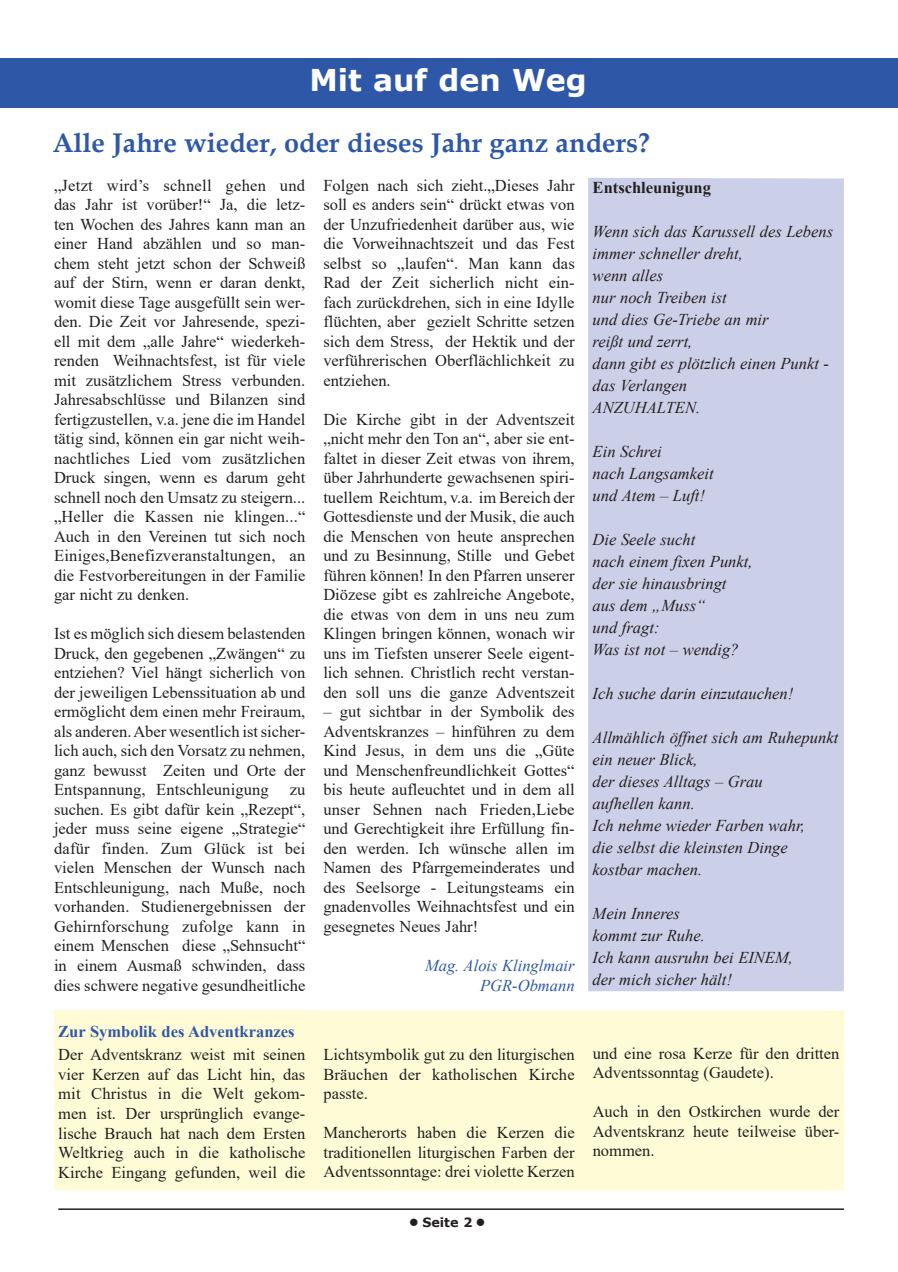
<style>
.page{position:relative;width:898px;height:1272px;background:#fff}
.page>*{position:absolute;margin:0;border:0;box-sizing:border-box;transform-origin:0 0}
.stillos{font:700 30px "Verdana";color:#fff}
.Normaler_Text{font:700 27px "Book Antiqua";color:#2e58a7}
.Normaler_Text-2{font:16.5px/19.5px "Times New Roman";color:#231f20;text-align:justify}
.Normaler_Text-3{font:italic 16.5px "Times New Roman";color:#231f20}
.Normaler_Text-4{font:italic 16.5px/19.5px "Times New Roman";color:#2e58a7;text-align:right}
.Normaler_Text-5{font:700 16.5px "Times New Roman";color:#2e58a7}
.Normaler_Text-6{font:700 16.5px "Times New Roman";color:#231f20}
.stillos-2{font:700 12.75px "Verdana";color:#231f20}
</style>
<div class="page">
<div style="left:54px;top:1010px;width:789px;height:180px;background:#fffbd6"></div>
<div style="left:588px;top:178px;width:255px;height:813px;background:#cbcfe8"></div>
<hr style="left:58px;top:1208px;width:785px;height:1px;background:#231f20">
<div style="left:0;top:58px;width:897px;height:49px;background:#2e58a7"></div>
<p class="stillos" style="left:309px;top:59px;width:279px">Mit auf den Weg</p>
<p class="Normaler_Text" style="left:52px;top:124px;width:599px">Alle Jahre wieder, oder dieses Jahr ganz anders?</p>
<p class="Normaler_Text-2" style="left:54px;top:175px;width:253px">„Jetzt wird’s schnell gehen und das Jahr ist vorüber!“ Ja, die letz&shy;ten Wochen des Jahres kann man an einer Hand abzählen und so man&shy;chem steht jetzt schon der Schweiß auf der Stirn, wenn er daran denkt, womit diese Tage ausgefüllt sein wer&shy;den. Die Zeit vor Jahresende, spezi&shy;ell mit dem „alle Jahre“ wiederkeh&shy;renden Weihnachtsfest, ist für viele mit zusätzlichem Stress verbunden.<br>Jahresabschlüsse und Bilanzen sind fertigzustellen, v.a. jene die im Handel tätig sind, können ein gar nicht weih&shy;nachtliches Lied vom zusätzlichen Druck singen, wenn es darum geht schnell noch den Umsatz zu steigern... „Heller die Kassen nie klingen...“ Auch in den Vereinen tut sich noch Einiges,Benefizveranstaltungen, an die Festvorbereitungen in der Familie gar nicht zu denken.</p>
<p class="Normaler_Text-2" style="left:54px;top:623px;width:253px">Ist es möglich sich diesem belastenden Druck, den gegebenen „Zwängen“ zu entziehen? Viel hängt sicherlich von der jeweiligen Lebenssituation ab und ermöglicht dem einen mehr Freiraum, als anderen. Aber wesentlich ist sicher&shy;lich auch, sich den Vorsatz zu nehmen, ganz bewusst Zeiten und Orte der Entspannung, Entschleunigung</p>
<p class="Normaler_Text-2" style="left:323px;top:175px;width:253px">Folgen nach sich zieht.„Dieses Jahr soll es anders sein“ drückt etwas von der Unzufriedenheit darüber aus, wie die Vorweihnachtszeit und das Fest selbst so „laufen“. Man kann das Rad der Zeit sicherlich nicht ein&shy;fach zurückdrehen, sich in eine Idylle flüchten, aber gezielt Schritte setzen sich dem Stress, der Hektik und der verführerischen Oberflächlichkeit zu entziehen.</p>
<p class="Normaler_Text-2" style="left:323px;top:409px;width:253px">Die Kirche gibt in der Adventszeit „nicht mehr den Ton an“, aber sie ent&shy;faltet in dieser Zeit etwas von ihrem, über Jahrhunderte gewachsenen spiri&shy;tuellem Reichtum, v.a. im Bereich der Gottesdienste und der Musik, die auch die Menschen von heute ansprechen und zu Besinnung, Stille und Gebet führen können! In den Pfarren unserer Diözese gibt es zahlreiche Angebote, die etwas von dem in uns neu zum Klingen bringen können, wonach wir uns im Tiefsten unserer Seele eigent&shy;lich sehnen. Christlich recht verstan&shy;den soll uns die ganze Adventszeit</p>
<p class="Normaler_Text-2" style="left:323px;top:701px;width:253px">– gut sichtbar in der Symbolik des Adventskranzes – hinführen zu dem Kind Jesus, in dem uns die „Güte und Menschenfreundlichkeit Gottes“ bis heute aufleuchtet und in dem all unser Sehnen nach Frieden,Liebe und Gerechtigkeit ihre Erfüllung fin&shy;den werden. Ich wünsche allen im Namen des Pfarrgemeinderates und des Seelsorge - Leitungsteams ein gnadenvolles Weihnachtsfest und ein gesegnetes Neues Jahr!</p>
<p class="Normaler_Text-4" style="left:425px;top:955px;width:151px">Mag. Alois Klinglmair<br>PGR-Obmann</p>
<p class="Normaler_Text-6" style="left:592px;top:175px;width:120px">Entschleunigung</p>
<p class="Normaler_Text-3" style="left:592px;top:220px;width:242px">Wenn sich das Karussell des Lebens</p>
<p class="Normaler_Text-3" style="left:592px;top:242px;width:152px">immer schneller dreht,</p>
<p class="Normaler_Text-3" style="left:592px;top:264px;width:72px">wenn alles</p>
<p class="Normaler_Text-3" style="left:592px;top:286px;width:136px">nur noch Treiben ist</p>
<p class="Normaler_Text-3" style="left:592px;top:308px;width:177px">und dies Ge-Triebe an mir</p>
<p class="Normaler_Text-3" style="left:592px;top:330px;width:101px">reißt und zerrt,</p>
<p class="Normaler_Text-3" style="left:592px;top:352px;width:238px">dann gibt es plötzlich einen Punkt -</p>
<p class="Normaler_Text-3" style="left:592px;top:374px;width:96px">das Verlangen</p>
<p class="Normaler_Text-3" style="left:592px;top:396px;width:109px">ANZUHALTEN.</p>
<p class="Normaler_Text-3" style="left:592px;top:440px;width:71px">Ein Schrei</p>
<p class="Normaler_Text-3" style="left:592px;top:462px;width:122px">nach Langsamkeit</p>
<p class="Normaler_Text-3" style="left:592px;top:484px;width:114px">und Atem – Luft!</p>
<p class="Normaler_Text-3" style="left:592px;top:528px;width:104px">Die Seele sucht</p>
<p class="Normaler_Text-3" style="left:592px;top:550px;width:161px">nach einem fixen Punkt,</p>
<p class="Normaler_Text-3" style="left:592px;top:572px;width:135px">der sie hinausbringt</p>
<p class="Normaler_Text-3" style="left:592px;top:594px;width:114px">aus dem „Muss“</p>
<p class="Normaler_Text-3" style="left:592px;top:616px;width:68px">und fragt:</p>
<p class="Normaler_Text-3" style="left:592px;top:638px;width:147px">Was ist not – wendig?</p>
<p class="Normaler_Text-3" style="left:592px;top:682px;width:202px">Ich suche darin einzutauchen!</p>
<p class="Normaler_Text-3" style="left:592px;top:726px;width:247px">Allmählich öffnet sich am Ruhepunkt</p>
<p class="Normaler_Text-3" style="left:592px;top:748px;width:106px">ein neuer Blick,</p>
<p class="Normaler_Text-3" style="left:592px;top:770px;width:172px">der dieses Alltags – Grau</p>
<p class="Normaler_Text-3" style="left:592px;top:792px;width:104px">aufhellen kann.</p>
<p class="Normaler_Text-3" style="left:592px;top:814px;width:213px">Ich nehme wieder Farben wahr,</p>
<p class="Normaler_Text-3" style="left:592px;top:836px;width:197px">die selbst die kleinsten Dinge</p>
<p class="Normaler_Text-3" style="left:592px;top:858px;width:111px">kostbar machen.</p>
<p class="Normaler_Text-3" style="left:592px;top:902px;width:89px">Mein Inneres</p>
<p class="Normaler_Text-3" style="left:592px;top:924px;width:114px">kommt zur Ruhe.</p>
<p class="Normaler_Text-3" style="left:592px;top:946px;width:202px">Ich kann ausruhn bei EINEM,</p>
<p class="Normaler_Text-3" style="left:592px;top:968px;width:141px">der mich sicher hält!</p>
<p class="Normaler_Text-2" style="left:54px;top:779px;width:253px;text-indent:235px">zu suchen. Es gibt dafür kein „Rezept“, jeder muss seine eigene „Strategie“ dafür finden. Zum Glück ist bei vielen Menschen der Wunsch nach Entschleunigung, nach Muße, noch vorhanden. Studienergebnissen der Gehirnforschung zufolge kann in einem Menschen diese „Sehnsucht“ in einem Ausmaß schwinden, dass dies schwere negative gesundheitliche</p>
<p class="Normaler_Text-5" style="left:58px;top:1019px;width:238px">Zur Symbolik des Adventkranzes</p>
<p class="Normaler_Text-2" style="left:58px;top:1044px;width:248px">Der Adventskranz weist mit seinen vier Kerzen auf das Licht hin, das mit Christus in die Welt gekom&shy;men ist. Der ursprünglich evange&shy;lische Brauch hat nach dem Ersten Weltkrieg auch in die katholische Kirche Eingang gefunden, weil die</p>
<p class="Normaler_Text-2" style="left:323px;top:1044px;width:253px">Lichtsymbolik gut zu den liturgischen Bräuchen der katholischen Kirche passte.</p>
<p class="Normaler_Text-2" style="left:323px;top:1122px;width:253px">Mancherorts haben die Kerzen die traditionellen liturgischen Farben der Adventssonntage: drei violette Kerzen</p>
<p class="stillos-2" style="left:409px;top:1213px;width:78px">● Seite 2 ●</p>
<p class="Normaler_Text-2" style="left:592px;top:1042px;width:248px">und eine rosa Kerze für den dritten<br>Adventssonntag (Gaudete).</p>
<p class="Normaler_Text-2" style="left:592px;top:1101px;width:248px">Auch in den Ostkirchen wurde der Adventskranz heute teilweise über&shy;nommen.</p>
</div>
